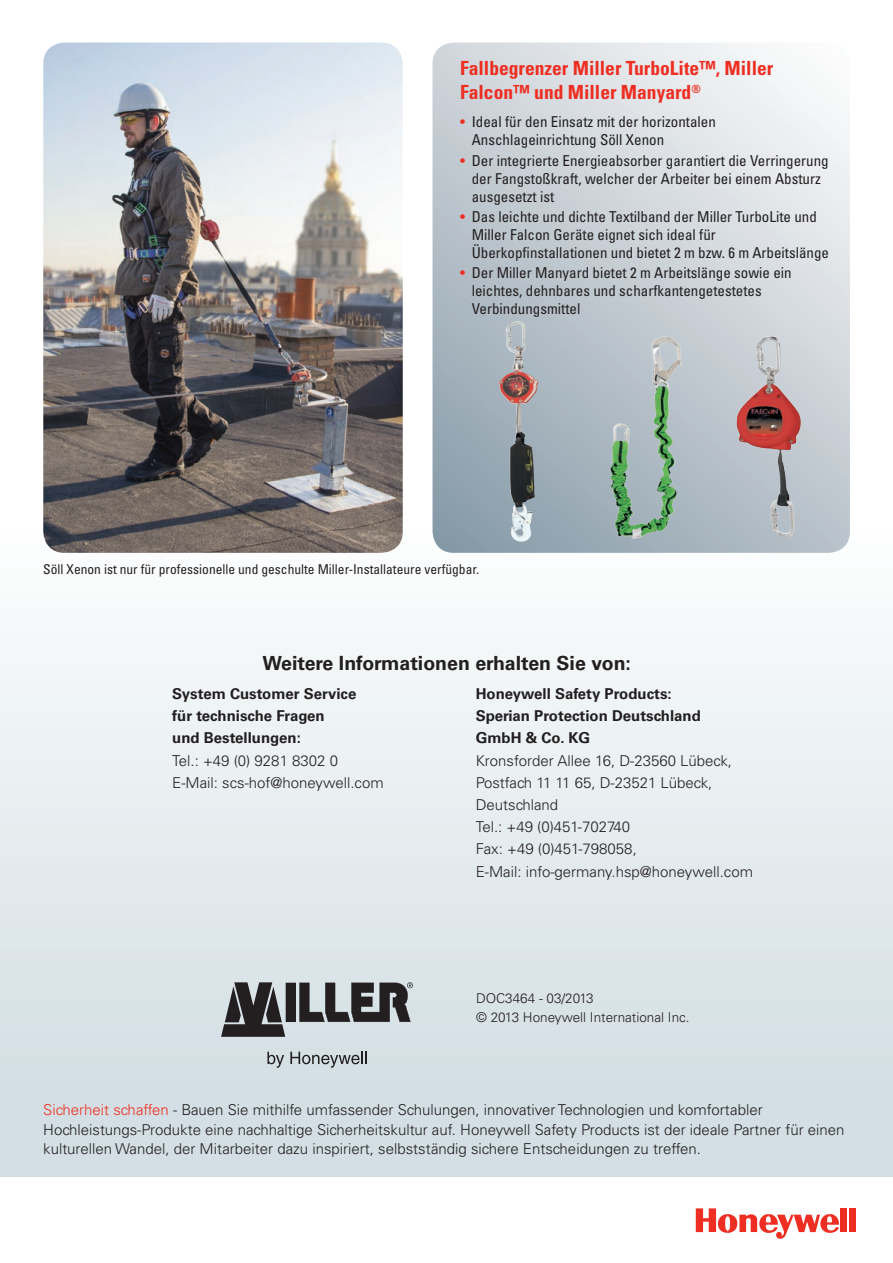
<style>
.page{position:relative;width:893px;height:1263px;background:#fff}
.page>*{position:absolute;margin:0;border:0;box-sizing:border-box;transform-origin:0 0}
.t1{font:700 condensed 19.5px/24px "Univers LT Std";color:#ee2e22}
.t2{font:700 19.5px "Univers LT Std";color:#231f20}
.t3{font:300 15px/22.2px "Univers LT Std";color:#231f20}
.t4{font:condensed 15px/18px "Univers LT Std";color:#231f20}
.t5{font:700 15px/22.2px "Univers LT Std";color:#231f20}
.t6{font:condensed 13.5px "Univers LT Std";color:#231f20}
.t7{font:300 13.5px/19.2px "Univers LT Std";color:#231f20}
.s1{color:#ee2e22}
</style>
<div class="page">
<div style="left:0;top:1px;width:892px;height:1176px;background:linear-gradient(to bottom,#fff,#d6e1e6)"></div>
<div style="left:850px;top:1208px;width:6px;height:24px;background:#ee2e22"></div>
<div style="left:841px;top:1208px;width:6px;height:24px;background:#ee2e22"></div>
<svg style="left:696px;top:1208px;width:143px;height:31px"></svg>
<svg style="left:221px;top:982px;width:192px;height:55px"></svg>
<svg style="left:267px;top:1052px;width:17px;height:16px"></svg>
<svg style="left:290px;top:1052px;width:77px;height:16px"></svg>
<img style="left:43px;top:43px;width:360px;height:510px">
<svg style="left:432px;top:43px;width:418px;height:510px"></svg>
<img style="left:602px;top:331px;width:87px;height:211px">
<img style="left:736px;top:336px;width:59px;height:202px">
<img style="left:498px;top:321px;width:19px;height:116px">
<svg style="left:460px;top:120px;width:5px;height:4px"></svg>
<svg style="left:460px;top:158px;width:5px;height:4px"></svg>
<svg style="left:460px;top:214px;width:5px;height:5px"></svg>
<svg style="left:460px;top:270px;width:5px;height:5px"></svg>
<h1 class="t1" style="left:460px;top:56px;width:315px">Fallbegrenzer Miller TurboLite™, Miller<br>Falcon™ und Miller Manyard<sup>®</sup></h1>
<p class="t4" style="left:472px;top:113px;width:246px">Ideal für den Einsatz mit der horizontalen<br>Anschlageinrichtung Söll Xenon</p>
<p class="t4" style="left:472px;top:151px;width:358px">Der integrierte Energieabsorber garantiert die Verringerung der Fangstoßkraft, welcher der Arbeiter bei einem Absturz ausgesetzt ist</p>
<p class="t4" style="left:472px;top:207px;width:359px">Das leichte und dichte Textilband der Miller TurboLite und<br>Miller Falcon Geräte eignet sich ideal für<br>Überkopfinstallationen und bietet 2 m bzw. 6 m Arbeitslänge</p>
<p class="t4" style="left:472px;top:263px;width:321px">Der Miller Manyard bietet 2 m Arbeitslänge sowie ein leichtes, dehnbares und scharfkantengetestetes<br>Verbindungsmittel</p>
<p class="t6" style="left:43px;top:561px;width:437px">Söll Xenon ist nur für professionelle und geschulte Miller-Installateure verfügbar.</p>
<h1 class="t2" style="left:263px;top:652px;width:370px">Weitere Informationen erhalten Sie von:</h1>
<p class="t5" style="left:172px;top:683px;width:186px">System Customer Service für technische Fragen<br>und Bestellungen:</p>
<p class="t3" style="left:172px;top:749px;width:213px">Tel.: +49 (0) 9281 8302 0<br>E-Mail: scs-hof@honeywell.com</p>
<p class="t5" style="left:476px;top:683px;width:227px">Honeywell Safety Products:<br>Sperian Protection Deutschland<br>GmbH &amp; Co. KG</p>
<p class="t3" style="left:476px;top:749px;width:279px">Kronsforder Allee 16, D-23560 Lübeck,<br>Postfach 11 11 65, D-23521 Lübeck,<br>Deutschland<br>Tel.: +49 (0)451-702740<br>Fax: +49 (0)451-798058,<br>E-Mail: info-germany.hsp@honeywell.com</p>
<p class="t7" style="left:476px;top:989px;width:215px">DOC3464 - 03/2013<br>© 2013 Honeywell International Inc.</p>
<p class="t3" style="left:43px;top:1100px;width:803px;line-height:19.5px"><span class="s1">Sicherheit schaffen</span> - Bauen Sie mithilfe umfassender Schulungen, innovativer Technologien und komfortabler<br>Hochleistungs-Produkte eine nachhaltige Sicherheitskultur auf. Honeywell Safety Products ist der ideale Partner für einen kulturellen Wandel, der Mitarbeiter dazu inspiriert, selbstständig sichere Entscheidungen zu treffen.</p>
</div>
